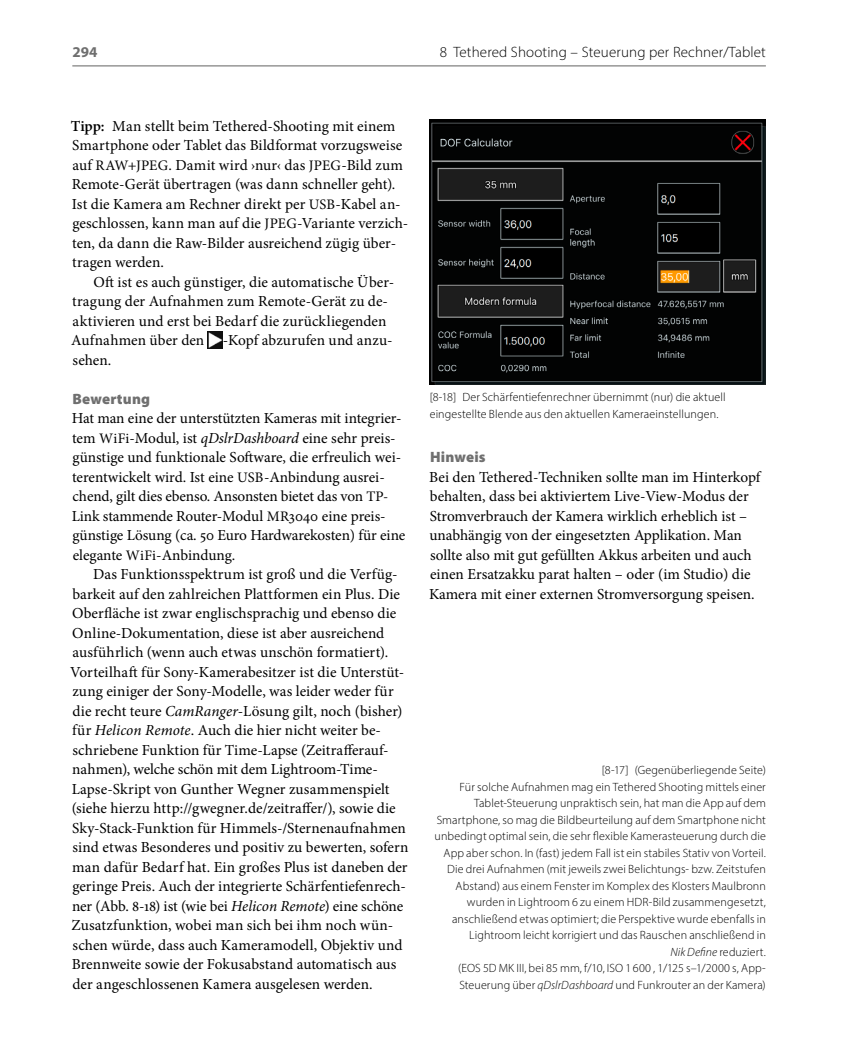
<style>
.page{position:relative;width:851px;height:1063px;background:#fff}
.page>*{position:absolute;margin:0;border:0;box-sizing:border-box;transform-origin:0 0}
.P_x{font:15.3px/19.5px "Minion Pro";color:#000}
.P_intro_no-space{font:15.3px/19.5px "Minion Pro";letter-spacing:-.005em;color:#000}
.P_intro{font:15.3px/19.5px "Minion Pro";letter-spacing:.005em;color:#000}
.Page_Title{font:300 15px "Myriad Pro";letter-spacing:.01em;color:#000}
.t1{font:900 15px "Myriad Pro";letter-spacing:.015em;color:#6f6f6f}
.Page_Title-2{font:700 15px "Myriad Pro";color:#6f6f6f}
.t2{font:300 12px/16.5px "Myriad Pro";letter-spacing:.01em;color:#000;text-align:right}
.s1{font-weight:600}
.s2{font-size:14.55px}
.s3{font-style:italic}
</style>
<div class="page">
<hr style="left:72px;top:66px;width:693px;height:1px;background:#636362">
<img style="left:208px;top:331px;width:15px;height:17px">
<img style="left:429px;top:119px;width:336px;height:266px">
<p class="Page_Title-2" style="left:72px;top:42px;width:27px">294</p>
<p class="Page_Title" style="left:439px;top:43px;width:327px">8 Tethered Shooting – Steuerung per Rechner/Tablet</p>
<p class="P_intro" style="left:71px;top:116px;width:337px"><span class="s1">Tipp:</span> Man stellt beim Tethered-Shooting mit einem Smartphone oder Tablet das Bildformat vorzugsweise auf <span class="s2">RAW</span>+<span class="s2">JPEG</span>. Damit wird ›nur‹ das <span class="s2">JPEG</span>-Bild zum Remote-Gerät übertragen (was dann schneller geht).<br>Ist die Kamera am Rechner direkt per <span class="s2">USB</span>-Kabel an&shy;geschlossen, kann man auf die <span class="s2">JPEG</span>-Variante verzich&shy;ten, da dann die Raw-Bilder ausreichend zügig über&shy;tragen werden.</p>
<p class="P_x" style="left:71px;top:272px;width:323px;text-indent:22px">Oft ist es auch günstiger, die automatische Über&shy;tragung der Aufnahmen zum Remote-Gerät zu de&shy;aktivieren und erst bei Bedarf die zurückliegenden Aufnahmen über den -Kopf abzurufen und anzu&shy;sehen.</p>
<h4 class="t1" style="left:73px;top:388px;width:79px">Bewertung</h4>
<p class="P_intro_no-space" style="left:72px;top:408px;width:335px">Hat man eine der unterstützten Kameras mit integrier&shy;tem <span class="s2">WiFi</span>-Modul, ist <span class="s3">qDslrDashboard</span> eine sehr preis&shy;günstige und funktionale Software, die erfreulich wei&shy;terentwickelt wird. Ist eine <span class="s2">USB</span>-Anbindung ausrei&shy;chend, gilt dies ebenso. Ansonsten bietet das von <span class="s2">TP-</span>Link stammende Router-Modul <span class="s2">MR</span>3040 eine preis&shy;günstige Lösung (ca. 50 Euro Hardwarekosten) für eine elegante <span class="s2">WiFi</span>-Anbindung.</p>
<p class="P_x" style="left:70px;top:564px;width:340px;text-indent:23px">Das Funktionsspektrum ist groß und die Verfüg&shy;barkeit auf den zahlreichen Plattformen ein Plus. Die Oberfläche ist zwar englischsprachig und ebenso die Online-Dokumentation, diese ist aber ausreichend ausführlich (wenn auch etwas unschön formatiert).<br>Vorteilhaft für Sony-Kamerabesitzer ist die Unterstüt&shy;zung einiger der Sony-Modelle, was leider weder für die recht teure <span class="s3">CamRanger</span>-Lösung gilt, noch (bisher) für <span class="s3">Helicon Remote</span>. Auch die hier nicht weiter be&shy;schriebene Funktion für Time-Lapse (Zeitraferauf&shy;nahmen), welche schön mit dem Lightroom-Time-Lapse-Skript von Gunther Wegner zusammenspielt (siehe hierzu http://gwegner.de/zeitraffer/), sowie die Sky-Stack-Funktion für Himmels-/Sternenaufnahmen sind etwas Besonderes und positiv zu bewerten, sofern man dafür Bedarf hat. Ein großes Plus ist daneben der geringe Preis. Auch der integrierte Schärfentiefenrech&shy;ner (Abb. 8‑18) ist (wie bei <span class="s3">Helicon Remote</span>) eine schöne Zusatzfunktion, wobei man sich bei ihm noch wün&shy;schen würde, dass auch Kameramodell, Objektiv und Brennweite sowie der Fokusabstand automatisch aus der angeschlossenen Kamera ausgelesen werden.</p>
<p class="t2" style="left:429px;top:389px;width:297px;text-align:left">[8-18] Der Schärfentiefenrechner übernimmt (nur) die aktuell eingestellte Blende aus den aktuellen Kameraeinstellungen.</p>
<h4 class="t1" style="left:430px;top:447px;width:57px">Hinweis</h4>
<p class="P_intro_no-space" style="left:429px;top:467px;width:334px">Bei den Tethered-Techniken sollte man im Hinterkopf behalten, dass bei aktiviertem Live-View-Modus der Stromverbrauch der Kamera wirklich erheblich ist – unabhängig von der eingesetzten Applikation. Man sollte also mit gut gefüllten Akkus arbeiten und auch einen Ersatzakku parat halten – oder (im Studio) die Kamera mit einer externen Stromversorgung speisen.</p>
<p class="t2" style="left:434px;top:762px;width:333px">[8-17] (Gegenüberliegende Seite)<br>Für solche Aufnahmen mag ein Tethered Shooting mittels einer Tablet-Steuerung unpraktisch sein, hat man die App auf dem Smartphone, so mag die Bildbeurteilung auf dem Smartphone nicht unbedingt optimal sein, die sehr flexible Kamerasteuerung durch die App aber schon. In (fast) jedem Fall ist ein stabiles Stativ von Vorteil.<br>Die drei Aufnahmen (mit jeweils zwei Belichtungs- bzw. Zeitstufen Abstand) aus einem Fenster im Komplex des Klosters Maulbronn wurden in Lightroom 6 zu einem HDR-Bild zusammengesetzt, anschließend etwas optimiert; die Perspektive wurde ebenfalls in Lightroom leicht korrigiert und das Rauschen anschließend in<br><span class="s3">Nik Define</span> reduziert.<br>(EOS 5D MK III, bei 85 mm, f/10, ISO 1 600 , 1/125 s–1/2000 s, App-Steuerung über <span class="s3">qDslrDashboard</span> und Funkrouter an der Kamera)</p>
</div>
